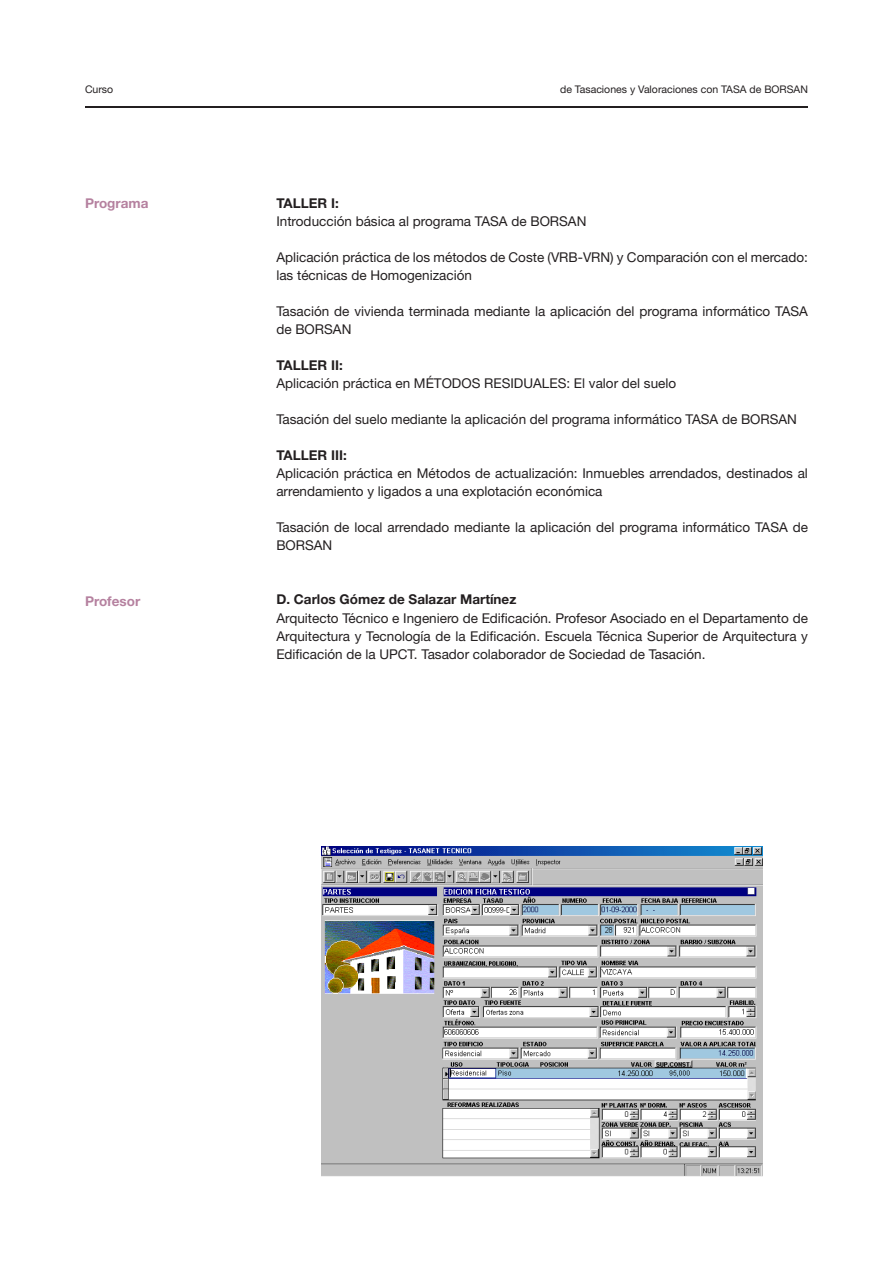
<style>
.page{position:relative;width:893px;height:1263px;background:#fff}
.page>*{position:absolute;margin:0;border:0;box-sizing:border-box;transform-origin:0 0}
.t1{font:13.5px/18px "Helvetica Neue LT Std";color:#231f20}
.t2{font:700 13.5px "Helvetica Neue LT Std";color:#231f20}
.t3{font:700 13.5px "Helvetica Neue LT Std";color:#b5819f}
.t4{font:10.5px "Helvetica Neue LT Std";color:#231f20}
</style>
<div class="page">
<hr style="left:85px;top:106px;width:723px;height:2px;background:#231f20">
<img style="left:322px;top:846px;width:440px;height:330px">
<p class="t4" style="left:85px;top:83px;width:30px">Curso</p>
<p class="t4" style="left:560px;top:83px;width:249px">de Tasaciones y Valoraciones con TASA de BORSAN</p>
<p class="t3" style="left:85px;top:195px;width:65px">Programa</p>
<p class="t3" style="left:85px;top:593px;width:57px">Profesor</p>
<p class="t2" style="left:276px;top:195px;width:64px">TALLER I:</p>
<p class="t1" style="left:276px;top:212px;width:312px">Introducción básica al programa TASA de BORSAN</p>
<p class="t1" style="left:276px;top:248px;width:533px">Aplicación práctica de los métodos de Coste (VRB-VRN) y Comparación con el mercado: las técnicas de Homogenización</p>
<p class="t1" style="left:276px;top:302px;width:533px">Tasación de vivienda terminada mediante la aplicación del programa informático TASA de BORSAN</p>
<p class="t2" style="left:276px;top:357px;width:68px">TALLER II:</p>
<p class="t1" style="left:276px;top:374px;width:401px">Aplicación práctica en MÉTODOS RESIDUALES: El valor del suelo</p>
<p class="t1" style="left:276px;top:410px;width:522px">Tasación del suelo mediante la aplicación del programa informático TASA de BORSAN</p>
<p class="t2" style="left:276px;top:447px;width:72px">TALLER III:</p>
<p class="t1" style="left:276px;top:464px;width:533px">Aplicación práctica en Métodos de actualización: Inmuebles arrendados, destinados al arrendamiento y ligados a una explotación económica</p>
<p class="t1" style="left:276px;top:518px;width:533px">Tasación de local arrendado mediante la aplicación del programa informático TASA de<br>BORSAN</p>
<p class="t2" style="left:276px;top:591px;width:241px">D. Carlos Gómez de Salazar Martínez</p>
<p class="t1" style="left:276px;top:608px;width:533px;text-align:justify">Arquitecto Técnico e Ingeniero de Edificación. Profesor Asociado en el Departamento de Arquitectura y Tecnología de la Edificación. Escuela Técnica Superior de Arquitectura y Edificación de la UPCT. Tasador colaborador de Sociedad de Tasación.</p>
</div>
